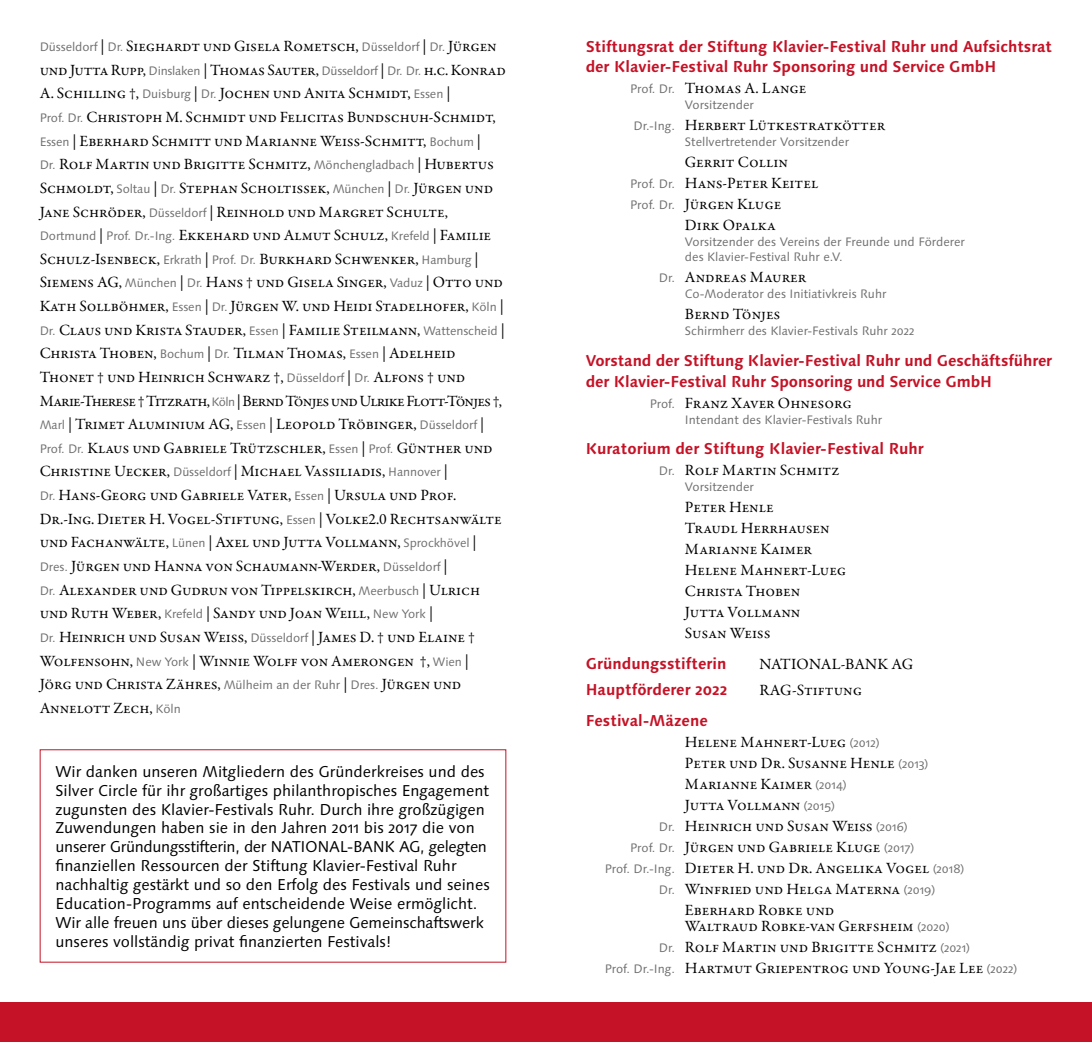
<style>
.page{position:relative;width:1092px;height:1042px;background:#fff}
.page>*{position:absolute;margin:0;border:0;box-sizing:border-box;transform-origin:0 0}
.t1{font:15.75px/23.6px "Garamond Premr Pro";letter-spacing:-.005em;color:#000}
.t2{font:15.75px/18.9px "Linotype Syntax Os F";color:#000}
.t3{font:700 15.75px/20.1px "Linotype Syntax Os F";letter-spacing:-.005em;color:#c51226}
.t4{font:12.25px/15.8px "Linotype Syntax Os F";color:#706f6f}
.s1{font-family:"Linotype Syntax Os F";font-size:12.25px;color:#706f6f}
</style>
<div class="page">
<div style="left:0;top:1002px;width:546px;height:40px;background:#c51226"></div>
<div style="left:546px;top:1002px;width:545px;height:40px;background:#c51226"></div>
<p class="t1" style="left:40px;top:35px;width:467px"><span class="s1">Düsseldorf</span> | <span class="s1">Dr.</span> Sieghardt und Gisela Rometsch, <span class="s1">Düsseldorf</span> | <span class="s1">Dr.</span> Jürgen und Jutta Rupp, <span class="s1">Dinslaken</span> | Thomas Sauter, <span class="s1">Düsseldorf</span> | <span class="s1">Dr. Dr.</span> h.c. Konrad A. Schilling †, <span class="s1">Duisburg</span> | <span class="s1">Dr.</span> Jochen und Anita Schmidt, <span class="s1">Essen</span> |<br><span class="s1">Prof. Dr.</span> Christoph M. Schmidt und Felicitas Bundschuh-Schmidt, <span class="s1">Essen</span> | Eberhard Schmitt und Marianne Weiss-Schmitt, <span class="s1">Bochum</span> |<br><span class="s1">Dr.</span> Rolf Martin und Brigitte Schmitz, <span class="s1">Mönchengladbach</span> | Hubertus Schmoldt, <span class="s1">Soltau</span> | <span class="s1">Dr.</span> Stephan Scholtissek, <span class="s1">München</span> | <span class="s1">Dr.</span> Jürgen und Jane Schröder, <span class="s1">Düsseldorf</span> | Reinhold und Margret Schulte, <span class="s1">Dortmund</span> | <span class="s1">Prof. Dr.-Ing.</span> Ekkehard und Almut Schulz, <span class="s1">Krefeld</span> | Familie Schulz-Isenbeck, <span class="s1">Erkrath</span> | <span class="s1">Prof. Dr.</span> Burkhard Schwenker, <span class="s1">Hamburg</span> | Siemens AG, <span class="s1">München</span> | <span class="s1">Dr.</span> Hans † und Gisela Singer, <span class="s1">Vaduz</span> | Otto und Kath Sollböhmer, <span class="s1">Essen</span> | <span class="s1">Dr.</span> Jürgen W. und Heidi Stadelhofer, <span class="s1">Köln</span> | <span class="s1">Dr.</span> Claus und Krista Stauder, <span class="s1">Essen</span> | Familie Steilmann, <span class="s1">Wattenscheid</span> | Christa Thoben, <span class="s1">Bochum</span> | <span class="s1">Dr.</span> Tilman Thomas, <span class="s1">Essen</span> | Adelheid Thonet † und Heinrich Schwarz †, <span class="s1">Düsseldorf</span> | <span class="s1">Dr.</span> Alfons † und Marie-Therese † Titzrath, <span class="s1">Köln</span> | Bernd Tönjes und Ulrike Flott-Tönjes †, <span class="s1">Marl</span> | Trimet Aluminium AG, <span class="s1">Essen</span> | Leopold Tröbinger, <span class="s1">Düsseldorf</span> | <span class="s1">Prof. Dr.</span> Klaus und Gabriele Trützschler, <span class="s1">Essen</span> | <span class="s1">Prof.</span> Günther und Christine Uecker, <span class="s1">Düsseldorf</span> | Michael Vassiliadis, <span class="s1">Hannover</span> |<br><span class="s1">Dr.</span> Hans-Georg und Gabriele Vater, <span class="s1">Essen</span> | Ursula und Prof.<br>Dr.-Ing. Dieter H. Vogel-Stiftung, <span class="s1">Essen</span> | Volke2.0 Rechtsanwälte und Fachanwälte, <span class="s1">Lünen</span> | Axel und Jutta Vollmann, <span class="s1">Sprockhövel</span> | <span class="s1">Dres.</span> Jürgen und Hanna von Schaumann-Werder, <span class="s1">Düsseldorf</span> |<br><span class="s1">Dr.</span> Alexander und Gudrun von Tippelskirch, <span class="s1">Meerbusch</span> | Ulrich und Ruth Weber, <span class="s1">Krefeld</span> | Sandy und Joan Weill, <span class="s1">New York</span> |<br><span class="s1">Dr.</span> Heinrich und Susan Weiss, <span class="s1">Düsseldorf</span> | James D. † und Elaine † Wolfensohn, <span class="s1">New York</span> | Winnie Wolff von Amerongen †, <span class="s1">Wien</span> |<br>Jörg und Christa Zähres, <span class="s1">Mülheim an der Ruhr</span> | <span class="s1">Dres.</span> Jürgen und Annelott Zech, <span class="s1">Köln</span></p>
<p class="t2" style="left:55px;top:762px;width:436px">Wir danken unseren Mitgliedern des Gründerkreises und des Silver Circle für ihr großartiges philanthropisches Engagement zugunsten des Klavier-Festivals Ruhr. Durch ihre großzügigen Zuwendungen haben sie in den Jahren 2011 bis 2017 die von unserer Gründungsstifterin, der NATIONAL-BANK AG, gelegten finanziellen Ressourcen der Stiftung Klavier-Festival Ruhr nachhaltig gestärkt und so den Erfolg des Festivals und seines Education-Programms auf entscheidende Weise ermöglicht.<br>Wir alle freuen uns über dieses gelungene Gemeinschaftswerk unseres vollständig privat finanzierten Festivals!</p>
<p class="t3" style="left:585px;top:36px;width:468px">Stiftungsrat der Stiftung Klavier-Festival Ruhr und Aufsichtsrat der Klavier-Festival Ruhr Sponsoring und Service GmbH</p>
<p class="t1" style="left:630px;top:77px;width:178px"><span class="s1">Prof. Dr.</span> Thomas A. Lange</p>
<p class="t4" style="left:685px;top:97px;width:70px">Vorsitzender</p>
<p class="t1" style="left:633px;top:114px;width:253px"><span class="s1">Dr.-Ing.</span> Herbert Lütkestratkötter</p>
<p class="t4" style="left:685px;top:134px;width:166px">Stellvertretender Vorsitzender</p>
<p class="t1" style="left:685px;top:150px;width:104px">Gerrit Collin</p>
<p class="t1" style="left:630px;top:171px;width:190px"><span class="s1">Prof. Dr.</span> Hans-Peter Keitel</p>
<p class="t1" style="left:630px;top:192px;width:153px"><span class="s1">Prof. Dr.</span> Jürgen Kluge</p>
<p class="t1" style="left:685px;top:213px;width:92px">Dirk Opalka</p>
<p class="t4" style="left:685px;top:234px;width:281px">Vorsitzender des Vereins der Freunde und Förderer des Klavier-Festival Ruhr e.V.</p>
<p class="t1" style="left:659px;top:266px;width:149px"><span class="s1">Dr.</span> Andreas Maurer</p>
<p class="t4" style="left:685px;top:286px;width:203px">Co-Moderator des Initiativkreis Ruhr</p>
<p class="t1" style="left:685px;top:303px;width:97px">Bernd Tönjes</p>
<p class="t4" style="left:685px;top:323px;width:231px">Schirmherr des Klavier-Festivals Ruhr 2022</p>
<p class="t3" style="left:585px;top:350px;width:468px;line-height:21px">Vorstand der Stiftung Klavier-Festival Ruhr und Geschäftsführer der Klavier-Festival Ruhr Sponsoring und Service GmbH</p>
<p class="t1" style="left:649px;top:391px;width:204px"><span class="s1">Prof.</span> Franz Xaver Ohnesorg</p>
<p class="t4" style="left:685px;top:411px;width:199px">Intendant des Klavier-Festivals Ruhr</p>
<p class="t3" style="left:585px;top:439px;width:340px">Kuratorium der Stiftung Klavier-Festival Ruhr</p>
<p class="t1" style="left:659px;top:459px;width:182px"><span class="s1">Dr.</span> Rolf Martin Schmitz</p>
<p class="t4" style="left:685px;top:479px;width:70px">Vorsitzender</p>
<p class="t1" style="left:685px;top:497px;width:163px;line-height:21px">Peter Henle<br>Traudl Herrhausen<br>Marianne Kaimer<br>Helene Mahnert-Lueg<br>Christa Thoben<br>Jutta Vollmann<br>Susan Weiss</p>
<p class="t3" style="left:585px;top:653px;width:142px">Gründungsstifterin</p>
<p class="t1" style="left:759px;top:653px;width:155px">NATIONAL-BANK AG</p>
<p class="t3" style="left:585px;top:679px;width:143px">Hauptförderer 2022</p>
<p class="t1" style="left:759px;top:679px;width:104px">RAG-Stiftung</p>
<p class="t3" style="left:585px;top:710px;width:124px">Festival-Mäzene</p>
<p class="t1" style="left:685px;top:730px;width:196px">Helene Mahnert-Lueg <span class="s1">(2012)</span></p>
<p class="t1" style="left:685px;top:752px;width:245px">Peter und Dr. Susanne Henle <span class="s1">(2013)</span></p>
<p class="t1" style="left:685px;top:773px;width:163px">Marianne Kaimer <span class="s1">(2014)</span></p>
<p class="t1" style="left:685px;top:794px;width:151px">Jutta Vollmann <span class="s1">(2015)</span></p>
<p class="t1" style="left:659px;top:815px;width:250px"><span class="s1">Dr.</span> Heinrich und Susan Weiss <span class="s1">(2016)</span></p>
<p class="t1" style="left:630px;top:836px;width:286px"><span class="s1">Prof. Dr.</span> Jürgen und Gabriele Kluge <span class="s1">(2017)</span></p>
<p class="t1" style="left:604px;top:857px;width:361px"><span class="s1">Prof. Dr.-Ing.</span> Dieter H. und Dr. Angelika Vogel <span class="s1">(2018)</span></p>
<p class="t1" style="left:659px;top:878px;width:278px"><span class="s1">Dr.</span> Winfried und Helga Materna <span class="s1">(2019)</span></p>
<p class="t1" style="left:685px;top:899px;width:151px">Eberhard Robke und</p>
<p class="t1" style="left:685px;top:914px;width:266px">Waltraud Robke-van Gerfsheim <span class="s1">(2020)</span></p>
<p class="t1" style="left:659px;top:935px;width:312px"><span class="s1">Dr.</span> Rolf Martin und Brigitte Schmitz <span class="s1">(2021)</span></p>
<p class="t1" style="left:604px;top:956px;width:414px"><span class="s1">Prof. Dr.-Ing.</span> Hartmut Griepentrog und Young-Jae Lee <span class="s1">(2022)</span></p>
</div>
